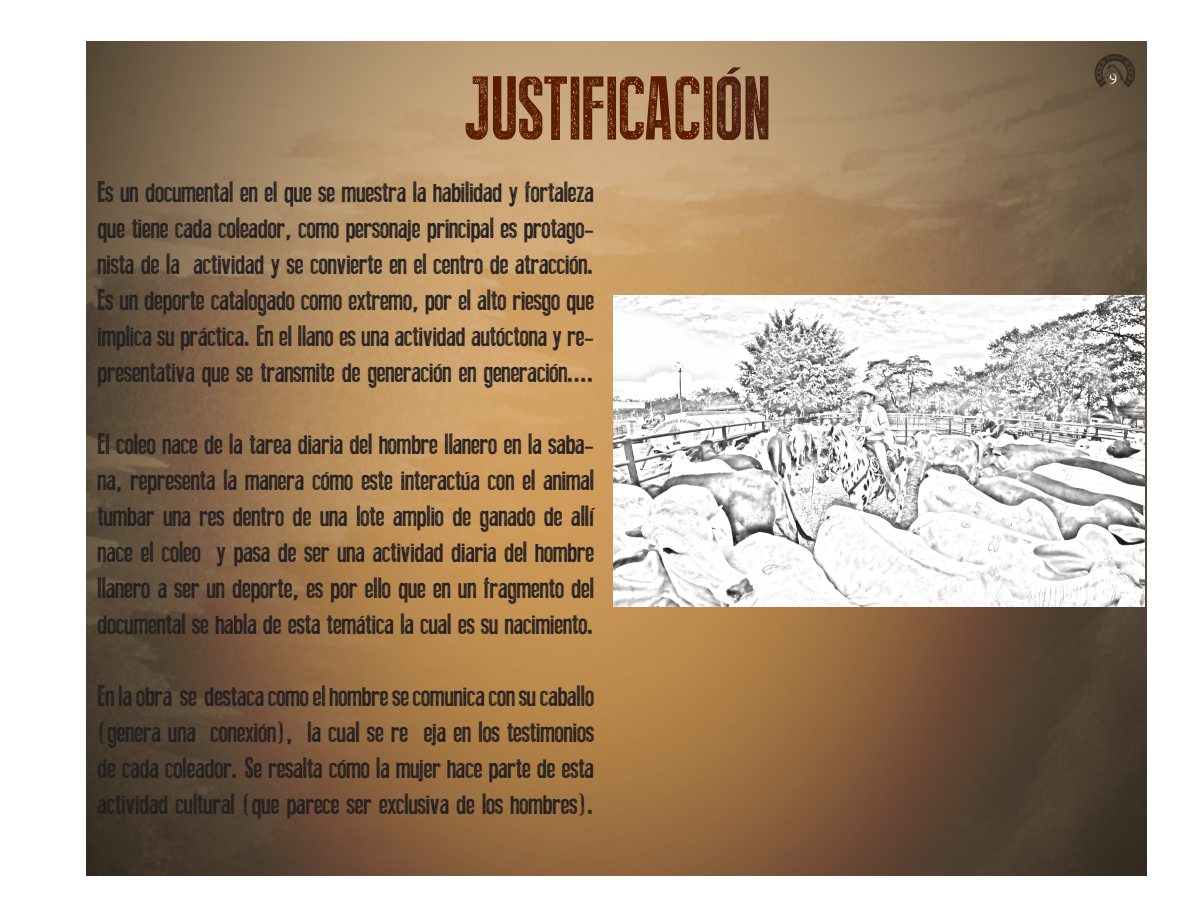
<style>
.page{position:relative;width:1188px;height:918px;background:#fff}
.page>*{position:absolute;margin:0;border:0;box-sizing:border-box;transform-origin:0 0}
.t1{font:90px "Press Style";color:#5a1c00}
.t2{font:30px/36px "Press Style";color:#231f20;text-align:justify}
.t3{font:16.5px "Minion Pro";color:#fff}
.s1{color:#4d200d}
</style>
<div class="page">
<img style="left:86px;top:41px;width:1061px;height:835px">
<svg style="left:1095px;top:54px;width:40px;height:34px"></svg>
<img style="left:614px;top:296px;width:531px;height:311px">
<p class="t1" style="left:465px;top:63px;width:307px">JUSTIFICACI<span class="s1">ÓN</span></p>
<p class="t2" style="left:98px;top:174px;width:498px">Es un documental en el que se muestra la habilidad y fortaleza que tiene cada coleador, como personaje principal es protago&shy;nista de la actividad y se convierte en el centro de atracción.<br>Es un deporte catalogado como extremo, por el alto riesgo que implica su práctica. En el llano es una actividad autóctona y re&shy;presentativa que se transmite de generación en generación....</p>
<p class="t2" style="left:98px;top:426px;width:498px">El coleo nace de la tarea diaria del hombre llanero en la saba&shy;na, representa la manera cómo este interactúa con el animal tumbar una res dentro de una lote amplio de ganado de allí nace el coleo y pasa de ser una actividad diaria del hombre llanero a ser un deporte, es por ello que en un fragmento del documental se habla de esta temática la cual es su nacimiento.</p>
<p class="t2" style="left:98px;top:678px;width:498px">En la obra se destaca como el hombre se comunica con su caballo (genera una conexión), la cual se refleja en los testimonios de cada coleador. Se resalta cómo la mujer hace parte de esta actividad cultural (que parece ser exclusiva de los hombres).</p>
<p class="t3" style="left:1109px;top:68px;width:9px">9</p>
</div>
